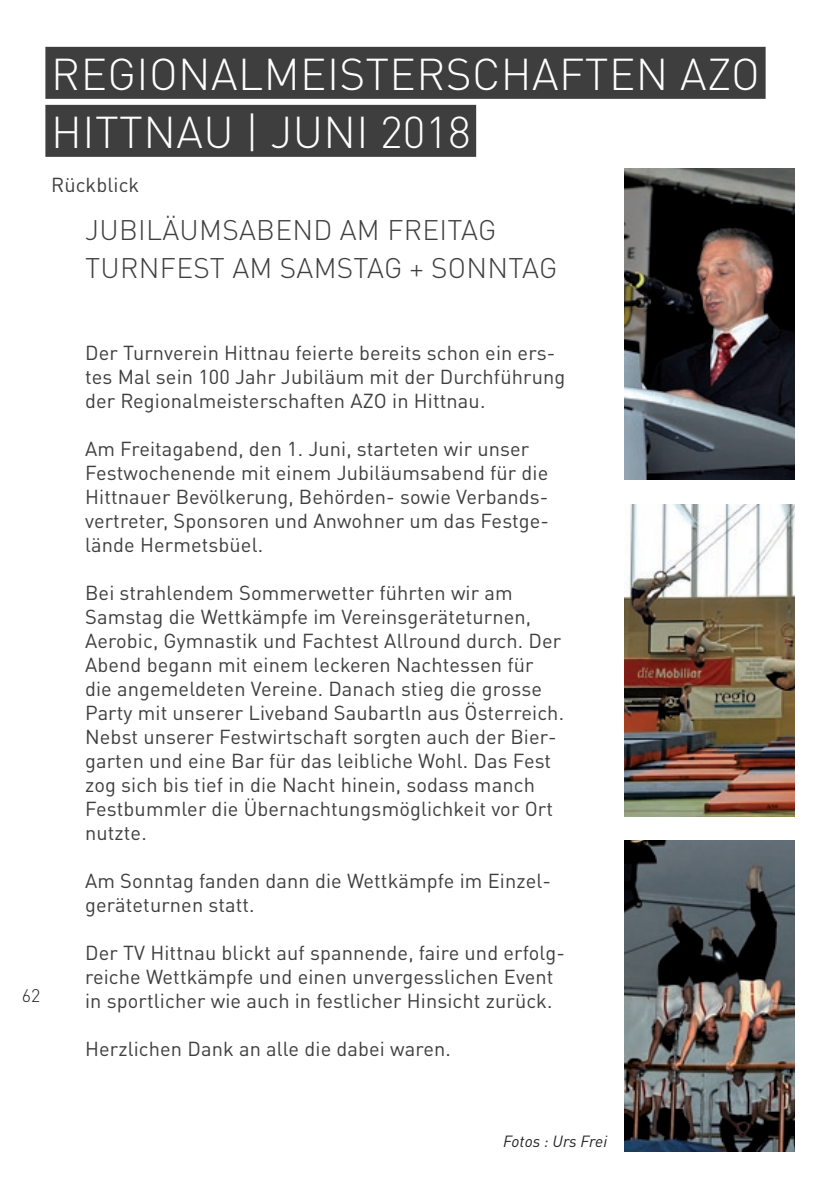
<style>
.page{position:relative;width:840px;height:1191px;background:#fff}
.page>*{position:absolute;margin:0;border:0;box-sizing:border-box;transform-origin:0 0}
.t1{font:300 44px/58px "DIN Pro";letter-spacing:.01em;color:#fff}
.t2{font:300 28px/38px "DIN Pro";letter-spacing:.01em;color:#3e3e3f}
.t3{font:20px/24px "DIN Pro";letter-spacing:.005em;color:#3e3e3f}
.t4{font:300 18px "DIN Pro";color:#231f20}
.t5{font:italic 16px "DIN Pro";color:#231f20}
</style>
<div class="page">
<img style="left:624px;top:504px;width:170px;height:312px">
<img style="left:624px;top:168px;width:170px;height:312px">
<img style="left:624px;top:840px;width:170px;height:312px">
<div style="left:45px;top:47px;width:720px;height:52px;background:#3e3e3f"></div>
<div style="left:45px;top:105px;width:431px;height:52px;background:#3e3e3f"></div>
<h1 class="t1" style="left:51px;top:42px;width:709px">REGIONALMEISTERSCHAFTEN AZO<br>HITTNAU | JUNI 2018</h1>
<p class="t3" style="left:51px;top:171px;width:90px">Rückblick</p>
<h2 class="t2" style="left:85px;top:208px;width:473px">JUBILÄUMSABEND AM FREITAG<br>TURNFEST AM SAMSTAG + SONNTAG</h2>
<p class="t4" style="left:22px;top:982px;width:20px">62</p>
<p class="t3" style="left:85px;top:339px;width:481px">Der Turnverein Hittnau feierte bereits schon ein ers&shy;tes Mal sein 100 Jahr Jubiläum mit der Durchführung der Regionalmeisterschaften AZO in Hittnau.</p>
<p class="t3" style="left:85px;top:435px;width:465px">Am Freitagabend, den 1. Juni, starteten wir unser Festwochenende mit einem Jubiläumsabend für die Hittnauer Bevölkerung, Behörden- sowie Verbands&shy;vertreter, Sponsoren und Anwohner um das Festge&shy;lände Hermetsbüel.</p>
<p class="t3" style="left:85px;top:579px;width:480px">Bei strahlendem Sommerwetter führten wir am Samstag die Wettkämpfe im Vereinsgeräteturnen, Aerobic, Gymnastik und Fachtest Allround durch. Der Abend begann mit einem leckeren Nachtessen für die angemeldeten Vereine. Danach stieg die grosse Party mit unserer Liveband Saubartln aus Österreich.<br>Nebst unserer Festwirtschaft sorgten auch der Bier&shy;garten und eine Bar für das leibliche Wohl. Das Fest zog sich bis tief in die Nacht hinein, sodass manch Festbummler die Übernachtungsmöglichkeit vor Ort nutzte.</p>
<p class="t3" style="left:85px;top:867px;width:467px">Am Sonntag fanden dann die Wettkämpfe im Einzel&shy;geräteturnen statt.</p>
<p class="t3" style="left:85px;top:939px;width:481px">Der TV Hittnau blickt auf spannende, faire und erfolg&shy;reiche Wettkämpfe und einen unvergesslichen Event in sportlicher wie auch in festlicher Hinsicht zurück.</p>
<p class="t3" style="left:85px;top:1035px;width:367px">Herzlichen Dank an alle die dabei waren.</p>
<p class="t5" style="left:503px;top:1128px;width:105px">Fotos : Urs Frei</p>
</div>
